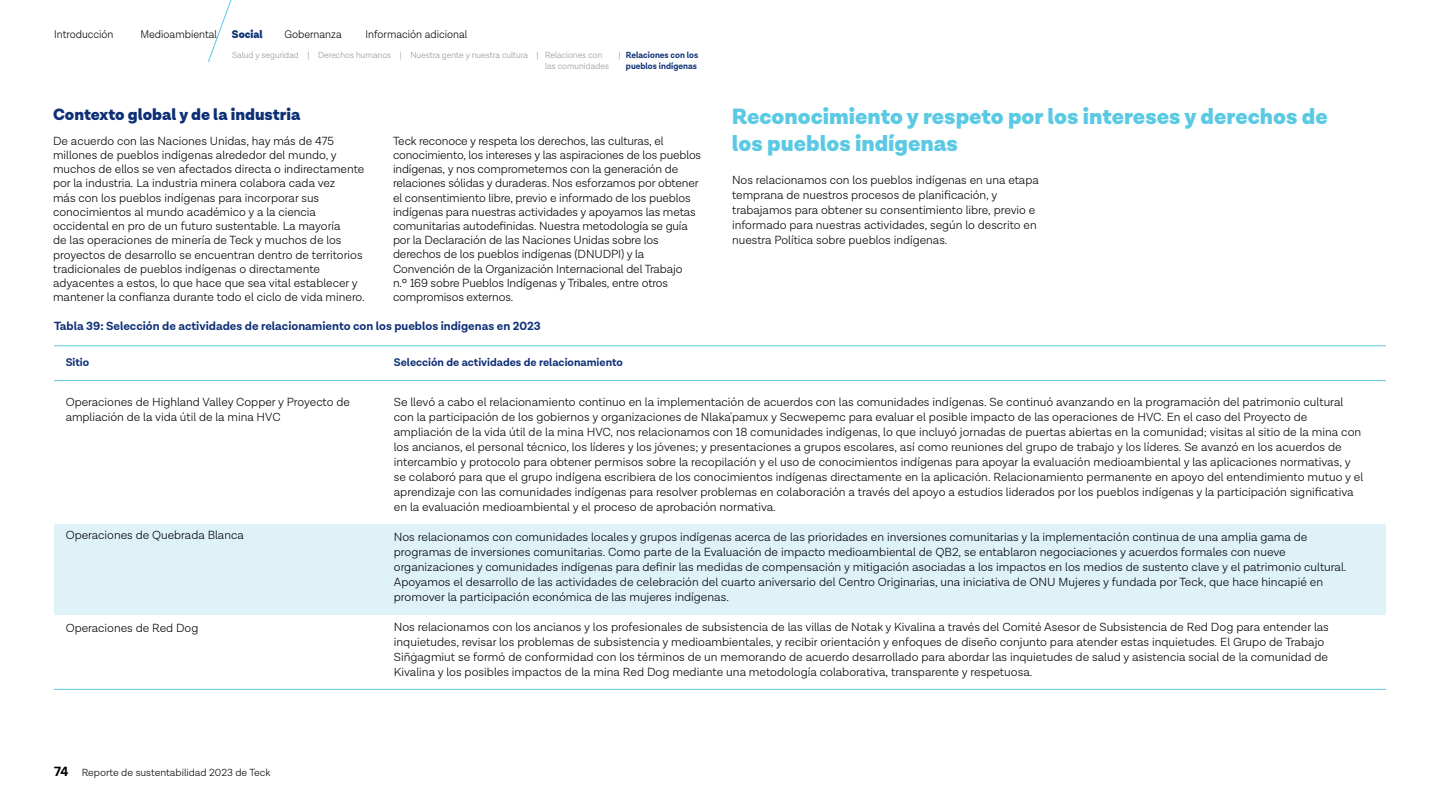
<style>
.page{position:relative;width:1440px;height:810px;background:#fff}
.page>*{position:absolute;margin:0;border:0;box-sizing:border-box;transform-origin:0 0}
.t1{font:900 22.5px/27px "Lota Grotesque";color:#5ac9e4}
.t2{font:900 16.5px "Lota Grotesque";color:#0d2f76}
.t3{font:300 12px/14.2px "Lota Grotesque";color:#000}
.t4{font:700 12px "Lota Grotesque";color:#0d2f76}
.t5{font:300 11.25px "Lota Grotesque";color:#000;scale:.95 1}
.t6{font:700 11.25px "Lota Grotesque";color:#0d2f76}
.t7{font:900 11.25px "Lota Grotesque";color:#0d2f76;scale:.95 1}
.t8{font:300 10.5px "Lota Grotesque";color:#000}
.t9{font:300 9px "Lota Grotesque";color:#939598;scale:.95 1}
.t10{font:700 9px/10.5px "Lota Grotesque";color:#0d2f76;scale:.95 1}
.t11{font:300 9px "Lota Grotesque";color:#949598;scale:.95 1}
.s1{color:#949598}
.s2{font-weight:700;font-size:13.5px}
</style>
<div class="page">
<svg style="left:208px;top:0;width:24px;height:62px"></svg>
<div style="left:54px;top:524px;width:1332px;height:91px;background:#def2f8"></div>
<hr style="left:54px;top:346px;width:1332px;height:1px;background:#5ac9e4">
<hr style="left:54px;top:380px;width:1332px;height:1px;background:#5ac9e4">
<hr style="left:54px;top:689px;width:1332px;height:1px;background:#5ac9e4">
<p class="t5" style="left:54px;top:28px;width:64px">Introducción</p>
<p class="t5" style="left:140px;top:28px;width:82px">Medioambiental</p>
<p class="t7" style="left:232px;top:27px;width:34px">Social</p>
<p class="t5" style="left:284px;top:28px;width:62px">Gobernanza</p>
<p class="t5" style="left:365px;top:28px;width:109px">Información adicional</p>
<p class="t9" style="left:232px;top:50px;width:391px">Salud y seguridad | Derechos humanos | Nuestra gente y nuestra cultura | <span class="s1">Relaciones con</span></p>
<p class="t9" style="left:618px;top:51px;width:4px">|</p>
<p class="t11" style="left:545px;top:61px;width:69px">las comunidades</p>
<p class="t10" style="left:626px;top:50px;width:78px">Relaciones con los pueblos indígenas</p>
<h2 class="t2" style="left:53px;top:105px;width:249px">Contexto global y de la industria</h2>
<p class="t3" style="left:53px;top:134px;width:313px">De acuerdo con las Naciones Unidas, hay más de 475 millones de pueblos indígenas alrededor del mundo, y muchos de ellos se ven afectados directa o indirectamente por la industria. La industria minera colabora cada vez<br>más con los pueblos indígenas para incorporar sus conocimientos al mundo académico y a la ciencia occidental en pro de un futuro sustentable. La mayoría<br>de las operaciones de minería de Teck y muchos de los proyectos de desarrollo se encuentran dentro de territorios tradicionales de pueblos indígenas o directamente adyacentes a estos, lo que hace que sea vital establecer y mantener la confianza durante todo el ciclo de vida minero.</p>
<p class="t3" style="left:393px;top:134px;width:310px">Teck reconoce y respeta los derechos, las culturas, el conocimiento, los intereses y las aspiraciones de los pueblos indígenas, y nos comprometemos con la generación de relaciones sólidas y duraderas. Nos esforzamos por obtener el consentimiento libre, previo e informado de los pueblos indígenas para nuestras actividades y apoyamos las metas comunitarias autodefinidas. Nuestra metodología se guía por la Declaración de las Naciones Unidas sobre los derechos de los pueblos indígenas (DNUDPI) y la Convención de la Organización Internacional del Trabajo<br>n.º 169 sobre Pueblos Indígenas y Tribales, entre otros compromisos externos.</p>
<p class="t4" style="left:54px;top:319px;width:488px">Tabla 39: Selección de actividades de relacionamiento con los pueblos indígenas en 2023</p>
<p class="t6" style="left:66px;top:356px;width:25px">Sitio</p>
<p class="t6" style="left:394px;top:356px;width:231px">Selección de actividades de relacionamiento</p>
<h1 class="t1" style="left:732px;top:104px;width:597px">Reconocimiento y respeto por los intereses y derechos de los pueblos indígenas</h1>
<p class="t3" style="left:732px;top:172px;width:308px;line-height:15px">Nos relacionamos con los pueblos indígenas en una etapa temprana de nuestros procesos de planificación, y trabajamos para obtener su consentimiento libre, previo e informado para nuestras actividades, según lo descrito en nuestra Política sobre pueblos indígenas.</p>
<p class="t3" style="left:66px;top:394px;width:286px;line-height:15px">Operaciones de Highland Valley Copper y Proyecto de ampliación de la vida útil de la mina HVC</p>
<p class="t3" style="left:66px;top:528px;width:180px">Operaciones de Quebrada Blanca</p>
<p class="t3" style="left:66px;top:621px;width:134px">Operaciones de Red Dog</p>
<p class="t8" style="left:54px;top:767px;width:218px"><span class="s2">74</span> Reporte de sustentabilidad 2023 de Teck</p>
<p class="t3" style="left:394px;top:394px;width:971px;line-height:15px">Se llevó a cabo el relacionamiento continuo en la implementación de acuerdos con las comunidades indígenas. Se continuó avanzando en la programación del patrimonio cultural con la participación de los gobiernos y organizaciones de Nlaka'pamux y Secwepemc para evaluar el posible impacto de las operaciones de HVC. En el caso del Proyecto de ampliación de la vida útil de la mina HVC, nos relacionamos con 18 comunidades indígenas, lo que incluyó jornadas de puertas abiertas en la comunidad; visitas al sitio de la mina con los ancianos, el personal técnico, los líderes y los jóvenes; y presentaciones a grupos escolares, así como reuniones del grupo de trabajo y los líderes. Se avanzó en los acuerdos de intercambio y protocolo para obtener permisos sobre la recopilación y el uso de conocimientos indígenas para apoyar la evaluación medioambiental y las aplicaciones normativas, y se colaboró para que el grupo indígena escribiera de los conocimientos indígenas directamente en la aplicación. Relacionamiento permanente en apoyo del entendimiento mutuo y el aprendizaje con las comunidades indígenas para resolver problemas en colaboración a través del apoyo a estudios liderados por los pueblos indígenas y la participación significativa en la evaluación medioambiental y el proceso de aprobación normativa.</p>
<p class="t3" style="left:394px;top:529px;width:954px;line-height:15px">Nos relacionamos con comunidades locales y grupos indígenas acerca de las prioridades en inversiones comunitarias y la implementación continua de una amplia gama de programas de inversiones comunitarias. Como parte de la Evaluación de impacto medioambiental de QB2, se entablaron negociaciones y acuerdos formales con nueve organizaciones y comunidades indígenas para definir las medidas de compensación y mitigación asociadas a los impactos en los medios de sustento clave y el patrimonio cultural.<br>Apoyamos el desarrollo de las actividades de celebración del cuarto aniversario del Centro Originarias, una iniciativa de ONU Mujeres y fundada por Teck, que hace hincapié en promover la participación económica de las mujeres indígenas.</p>
<p class="t3" style="left:394px;top:619px;width:937px;line-height:15px">Nos relacionamos con los ancianos y los profesionales de subsistencia de las villas de Notak y Kivalina a través del Comité Asesor de Subsistencia de Red Dog para entender las inquietudes, revisar los problemas de subsistencia y medioambientales, y recibir orientación y enfoques de diseño conjunto para atender estas inquietudes. El Grupo de Trabajo Siñġagmiut se formó de conformidad con los términos de un memorando de acuerdo desarrollado para abordar las inquietudes de salud y asistencia social de la comunidad de Kivalina y los posibles impactos de la mina Red Dog mediante una metodología colaborativa, transparente y respetuosa.</p>
</div>
